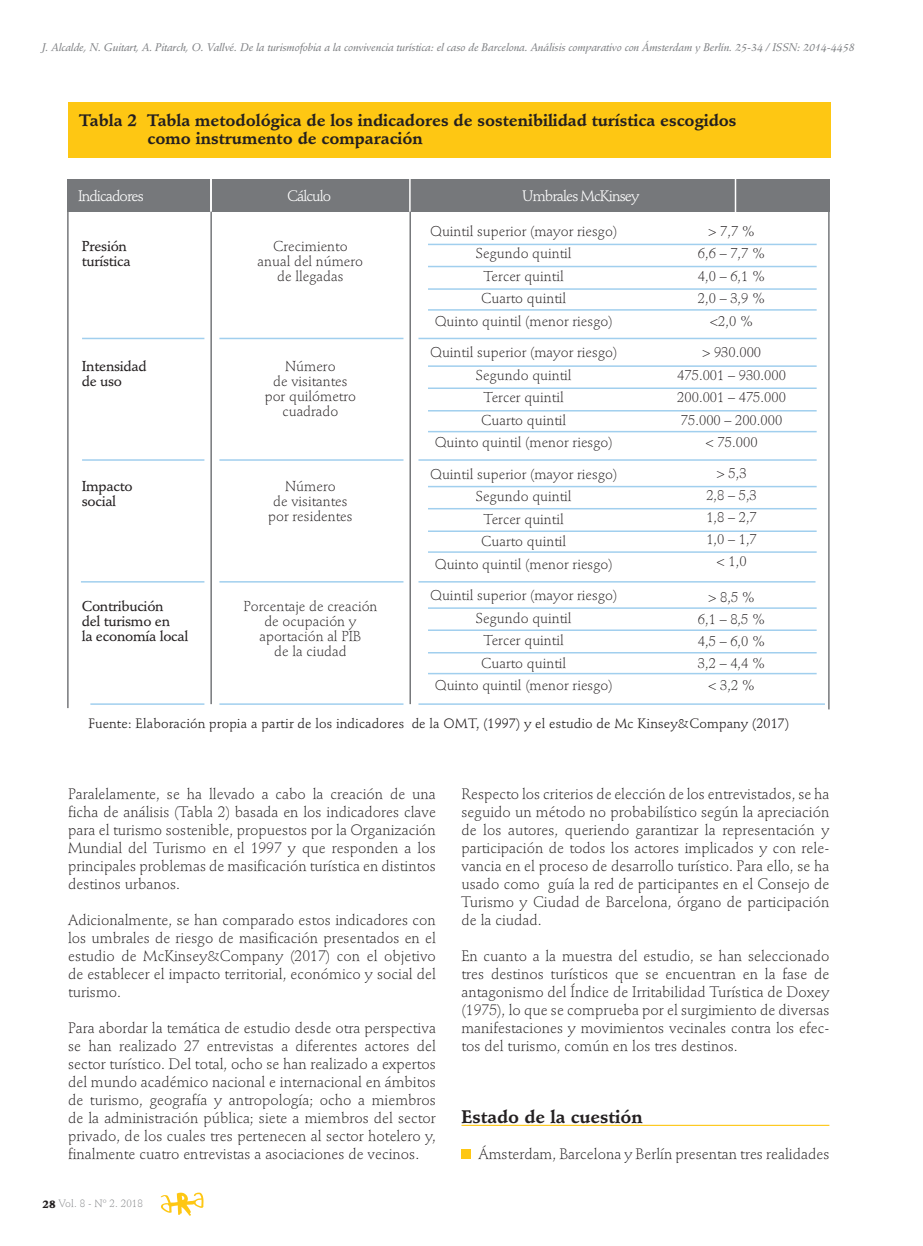
<style>
.page{position:relative;width:923px;height:1246px;background:#fff}
.page>*{position:absolute;margin:0;border:0;box-sizing:border-box;transform-origin:0 0}
.t1{font:700 18px "Stempel Schneidler";color:#231f20}
.t2{font:700 16.5px/18px "Stempel Schneidler";color:#231f20}
.t3{font:300 15px/18px "Stempel Schneidler";color:#231f20;text-align:justify}
.t4{font:15px "Stempel Schneidler";letter-spacing:-.06em;color:#fff}
.t5{font:300 14.25px/22.5px "Stempel Schneidler";color:#231f20;text-align:center}
.t6{font:500 14.25px/15px "Stempel Schneidler";letter-spacing:-.02em;color:#231f20}
.t7{font:300 13.95px/22.5px "Stempel Schneidler";color:#231f20;text-align:center}
.t8{font:13.5px "Stempel Schneidler";letter-spacing:.01em;color:#231f20}
.t9{font:italic 10.95px "Stempel Schneidler Med";letter-spacing:-.01em;color:#808285}
.t10{font:300 10.5px "Stempel Schneidler";letter-spacing:.01em;color:#808285}
.s1{font-weight:900;color:#231f20}
</style>
<div class="page">
<svg style="left:161px;top:1192px;width:42px;height:24px"></svg>
<hr style="left:461px;top:1125px;width:368px;height:1px;background:#fec713">
<div style="left:461px;top:1149px;width:10px;height:10px;background:#fec713"></div>
<div style="left:68px;top:102px;width:763px;height:55px;background:#fec713"></div>
<hr style="left:828px;top:185px;width:1px;height:524px;background:#76787b">
<div style="left:67px;top:179px;width:762px;height:32px;background:#76787b"></div>
<hr style="left:67px;top:188px;width:2px;height:520px;background:#76787b">
<hr style="left:82px;top:459px;width:734px;height:2px;background:#a1cfee">
<hr style="left:82px;top:338px;width:734px;height:1px;background:#a1cfee">
<hr style="left:90px;top:703px;width:735px;height:2px;background:#a1cfee">
<hr style="left:81px;top:581px;width:734px;height:2px;background:#a1cfee">
<hr style="left:735px;top:178px;width:1px;height:36px;background:#fff">
<hr style="left:428px;top:288px;width:388px;height:2px;background:#a1cfee">
<hr style="left:409px;top:178px;width:2px;height:192px;background:#fff">
<div style="left:403px;top:213px;width:15px;height:501px;background:#fff"></div>
<hr style="left:409px;top:212px;width:2px;height:492px;background:#76787b">
<hr style="left:428px;top:244px;width:388px;height:1px;background:#a1cfee">
<hr style="left:428px;top:309px;width:388px;height:2px;background:#a1cfee">
<hr style="left:428px;top:266px;width:388px;height:1px;background:#a1cfee">
<hr style="left:428px;top:410px;width:388px;height:1px;background:#a1cfee">
<hr style="left:428px;top:365px;width:388px;height:2px;background:#a1cfee">
<hr style="left:428px;top:431px;width:388px;height:1px;background:#a1cfee">
<hr style="left:428px;top:387px;width:388px;height:2px;background:#a1cfee">
<hr style="left:428px;top:530px;width:388px;height:2px;background:#a1cfee">
<hr style="left:428px;top:486px;width:388px;height:1px;background:#a1cfee">
<hr style="left:428px;top:551px;width:388px;height:2px;background:#a1cfee">
<hr style="left:428px;top:508px;width:388px;height:1px;background:#a1cfee">
<hr style="left:428px;top:652px;width:388px;height:1px;background:#a1cfee">
<hr style="left:428px;top:607px;width:388px;height:2px;background:#a1cfee">
<hr style="left:428px;top:673px;width:388px;height:1px;background:#a1cfee">
<hr style="left:428px;top:629px;width:388px;height:2px;background:#a1cfee">
<hr style="left:210px;top:178px;width:2px;height:192px;background:#fff">
<div style="left:204px;top:213px;width:15px;height:501px;background:#fff"></div>
<hr style="left:210px;top:212px;width:2px;height:492px;background:#76787b">
<p class="t9" style="left:42px;top:41px;width:814px">J. Alcalde, N. Guitart, A. Pitarch, O. Vallvé. De la turismofobia a la convivencia turística: el caso de Barcelona. Análisis comparativo con Ámsterdam y Berlín. 25-34 / ISSN: 2014-4458</p>
<p class="t2" style="left:148px;top:112px;width:590px;text-indent:-68px">Tabla 2 Tabla metodológica de los indicadores de sostenibilidad turística escogidos como instrumento de comparación</p>
<p class="t4" style="left:78px;top:187px;width:67px">Indicadores</p>
<p class="t4" style="left:287px;top:187px;width:46px">Cálculo</p>
<p class="t4" style="left:522px;top:187px;width:119px">Umbrales McKinsey</p>
<p class="t5" style="left:430px;top:220px;width:189px">Quintil superior (mayor riesgo)<br>Segundo quintil<br>Tercer quintil<br>Cuarto quintil<br>Quinto quintil (menor riesgo)</p>
<p class="t5" style="left:430px;top:341px;width:189px">Quintil superior (mayor riesgo)<br>Segundo quintil<br>Tercer quintil<br>Cuarto quintil<br>Quinto quintil (menor riesgo)</p>
<p class="t5" style="left:430px;top:463px;width:189px">Quintil superior (mayor riesgo)<br>Segundo quintil<br>Tercer quintil<br>Cuarto quintil<br>Quinto quintil (menor riesgo)</p>
<p class="t5" style="left:430px;top:584px;width:189px">Quintil superior (mayor riesgo)<br>Segundo quintil<br>Tercer quintil<br>Cuarto quintil<br>Quinto quintil (menor riesgo)</p>
<p class="t8" style="left:88px;top:715px;width:702px">Fuente: Elaboración propia a partir de los indicadores de la OMT, (1997) y el estudio de Mc Kinsey&amp;Company (2017)</p>
<p class="t7" style="left:698px;top:220px;width:69px">&gt; 7,7 %<br>6,6 – 7,7 %<br>4,0 – 6,1 %<br>2,0 – 3,9 % &lt;2,0 %</p>
<p class="t7" style="left:677px;top:341px;width:110px">&gt; 930.000<br>475.001 – 930.000<br>200.001 – 475.000<br>75.000 – 200.000 &lt; 75.000</p>
<p class="t7" style="left:706px;top:462px;width:52px;line-height:22px">&gt; 5,3<br>2,8 – 5,3<br>1,8 – 2,7<br>1,0 – 1,7 &lt; 1,0</p>
<p class="t7" style="left:698px;top:586px;width:69px;line-height:22px">&gt; 8,5 %<br>6,1 – 8,5 %<br>4,5 – 6,0 %<br>3,2 – 4,4 % &lt; 3,2 %</p>
<p class="t6" style="left:82px;top:238px;width:50px">Presión turística</p>
<p class="t5" style="left:258px;top:239px;width:107px;line-height:15px">Crecimiento anual del número de llegadas</p>
<p class="t6" style="left:82px;top:358px;width:66px">Intensidad de uso</p>
<p class="t5" style="left:265px;top:359px;width:93px;line-height:15px">Número<br>de visitantes por quilómetro cuadrado</p>
<p class="t5" style="left:268px;top:479px;width:86px;line-height:15px">Número<br>de visitantes por residentes</p>
<p class="t6" style="left:82px;top:478px;width:52px">Impacto social</p>
<p class="t5" style="left:243px;top:599px;width:136px;line-height:15px">Porcentaje de creación de ocupación y aportación al PIB<br>de la ciudad</p>
<p class="t6" style="left:82px;top:598px;width:108px">Contribución<br>del turismo en<br>la economía local</p>
<p class="t3" style="left:68px;top:785px;width:369px">Paralelamente, se ha llevado a cabo la creación de una ficha de análisis (Tabla 2) basada en los indicadores clave para el turismo sostenible, propuestos por la Organización Mundial del Turismo en el 1997 y que responden a los principales problemas de masificación turística en distintos destinos urbanos.</p>
<p class="t3" style="left:68px;top:911px;width:369px">Adicionalmente, se han comparado estos indicadores con los umbrales de riesgo de masificación presentados en el estudio de McKinsey&amp;Company (2017) con el objetivo de establecer el impacto territorial, económico y social del turismo.</p>
<p class="t3" style="left:68px;top:1019px;width:369px">Para abordar la temática de estudio desde otra perspectiva se han realizado 27 entrevistas a diferentes actores del sector turístico. Del total, ocho se han realizado a expertos del mundo académico nacional e internacional en ámbitos de turismo, geografía y antropología; ocho a miembros de la administración pública; siete a miembros del sector privado, de los cuales tres pertenecen al sector hotelero y, finalmente cuatro entrevistas a asociaciones de vecinos.</p>
<p class="t10" style="left:42px;top:1198px;width:102px"><span class="s1">28</span> Vol. 8 - Nº 2. 2018</p>
<p class="t3" style="left:461px;top:785px;width:369px">Respecto los criterios de elección de los entrevistados, se ha seguido un método no probabilístico según la apreciación de los autores, queriendo garantizar la representación y participación de todos los actores implicados y con rele&shy;vancia en el proceso de desarrollo turístico. Para ello, se ha usado como guía la red de participantes en el Consejo de Turismo y Ciudad de Barcelona, órgano de participación de la ciudad.</p>
<p class="t3" style="left:461px;top:947px;width:369px">En cuanto a la muestra del estudio, se han seleccionado tres destinos turísticos que se encuentran en la fase de antagonismo del Índice de Irritabilidad Turística de Doxey (1975), lo que se comprueba por el surgimiento de diversas manifestaciones y movimientos vecinales contra los efec&shy;tos del turismo, común en los tres destinos.</p>
<p class="t1" style="left:461px;top:1105px;width:183px">Estado de la cuestión</p>
<p class="t3" style="left:478px;top:1145px;width:352px">Ámsterdam, Barcelona y Berlín presentan tres realidades</p>
</div>
